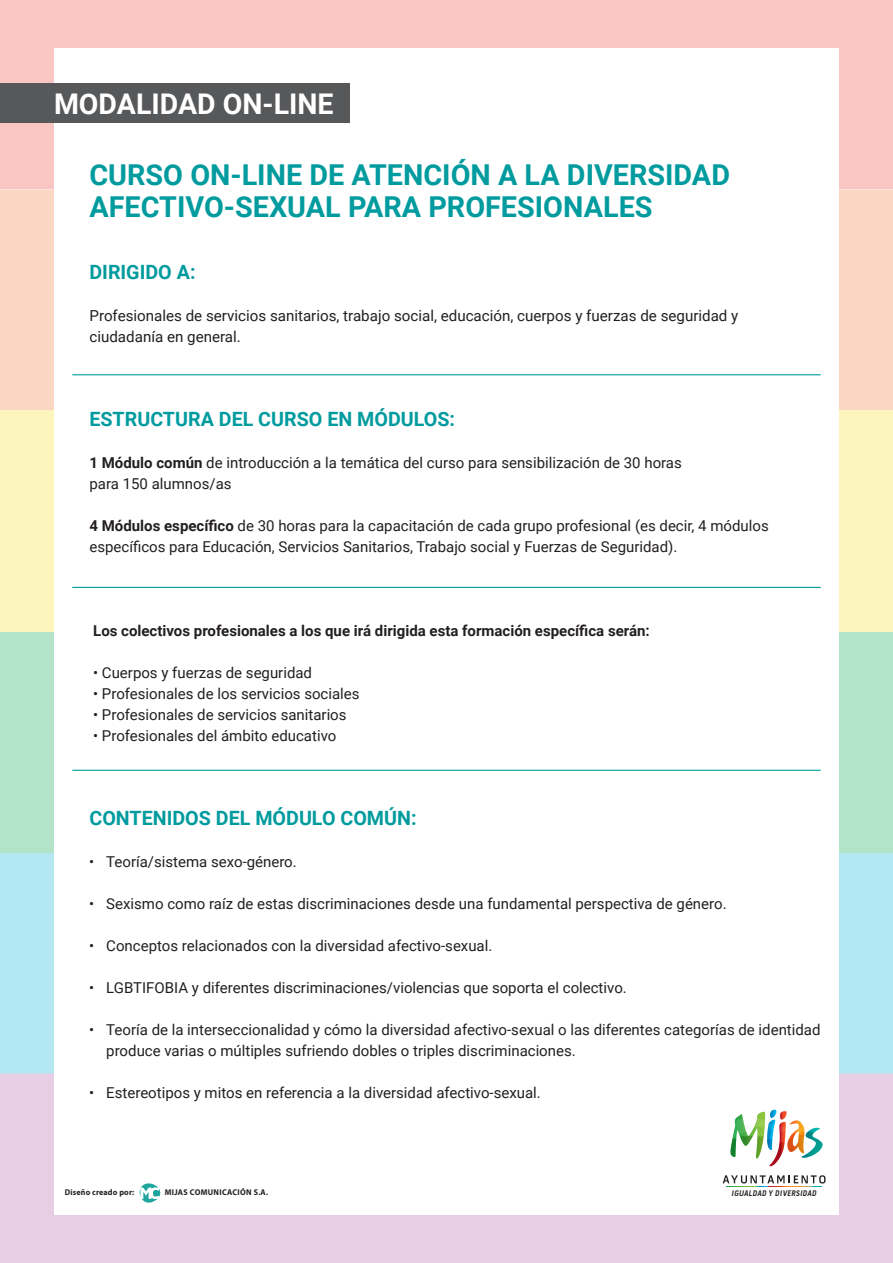
<style>
.page{position:relative;width:893px;height:1263px;background:#fff}
.page>*{position:absolute;margin:0;border:0;box-sizing:border-box;transform-origin:0 0}
.t1{font:700 28.8px/31.8px "Roboto";color:#009b9e}
.t2{font:700 28.5px "Roboto";color:#fff}
.t3{font:700 19.65px "Roboto";color:#009b9e}
.t4{font:15.15px/21px "Roboto";color:#231f20}
.t5{font:15px/21px "Roboto";color:#231f20}
.t6{font:700 15px "Roboto";color:#231f20}
.t7{font:700 8.4px "Myriad Pro";letter-spacing:.025em;color:#231f20;scale:.95 1}
.t8{font:8.25px "Pill Gothic 300 mg Bold Obq";letter-spacing:.03em;color:#231f20}
.s1{font-weight:700}
</style>
<div class="page">
<div style="left:0;top:852px;width:893px;height:221px;background:#b3e8f2"></div>
<div style="left:0;top:631px;width:893px;height:221px;background:#b3e4ca"></div>
<div style="left:0;top:1073px;width:893px;height:190px;background:#e8cee4"></div>
<div style="left:0;top:190px;width:893px;height:220px;background:#fbd7c3"></div>
<div style="left:0;top:410px;width:893px;height:221px;background:#fcf5bc"></div>
<div style="left:0;top:0;width:893px;height:190px;background:#f9c6c4"></div>
<div style="left:54px;top:48px;width:785px;height:1167px;background:#fff"></div>
<svg style="left:139px;top:1183px;width:21px;height:20px"></svg>
<div style="left:0;top:84px;width:349px;height:39px;background:#57585a"></div>
<hr style="left:72px;top:374px;width:749px;height:1px;background:#009b9e">
<hr style="left:72px;top:587px;width:749px;height:1px;background:#009b9e">
<hr style="left:72px;top:770px;width:749px;height:1px;background:#009b9e">
<img style="left:730px;top:1110px;width:92px;height:56px">
<svg style="left:726px;top:1186px;width:96px;height:1px"></svg>
<svg style="left:723px;top:1175px;width:102px;height:8px"></svg>
<p class="t2" style="left:54px;top:84px;width:281px">MODALIDAD ON-LINE</p>
<p class="t1" style="left:89px;top:158px;width:642px">CURSO ON-LINE DE ATENCIÓN A LA DIVERSIDAD<br>AFECTIVO-SEXUAL PARA PROFESIONALES</p>
<p class="t3" style="left:89px;top:258px;width:108px">DIRIGIDO A:</p>
<p class="t4" style="left:89px;top:305px;width:650px">Profesionales de servicios sanitarios, trabajo social, educación, cuerpos y fuerzas de seguridad y ciudadanía en general.</p>
<p class="t3" style="left:89px;top:405px;width:367px">ESTRUCTURA DEL CURSO EN MÓDULOS:</p>
<p class="t5" style="left:89px;top:452px;width:594px"><span class="s1">1 Módulo común</span> de introducción a la temática del curso para sensibilización de 30 horas</p>
<p class="t5" style="left:89px;top:473px;width:144px">para 150 alumnos/as</p>
<p class="t5" style="left:89px;top:515px;width:681px"><span class="s1">4 Módulos específico</span> de 30 horas para la capacitación de cada grupo profesional (es decir, 4 módulos específicos para Educación, Servicios Sanitarios, Trabajo social y Fuerzas de Seguridad).</p>
<p class="t6" style="left:93px;top:620px;width:558px">Los colectivos profesionales a los que irá dirigida esta formación específica serán:</p>
<p class="t5" style="left:93px;top:662px;width:220px">• Cuerpos y fuerzas de seguridad</p>
<p class="t5" style="left:93px;top:683px;width:268px">• Profesionales de los servicios sociales</p>
<p class="t5" style="left:93px;top:704px;width:255px">• Profesionales de servicios sanitarios</p>
<p class="t5" style="left:93px;top:725px;width:245px">• Profesionales del ámbito educativo</p>
<p class="t3" style="left:89px;top:804px;width:329px">CONTENIDOS DEL MÓDULO COMÚN:</p>
<p class="t5" style="left:89px;top:851px;width:209px">• Teoría/sistema sexo-género.</p>
<p class="t5" style="left:89px;top:893px;width:639px">• Sexismo como raíz de estas discriminaciones desde una fundamental perspectiva de género.</p>
<p class="t5" style="left:89px;top:935px;width:405px">• Conceptos relacionados con la diversidad afectivo-sexual.</p>
<p class="t5" style="left:89px;top:977px;width:539px">• LGBTIFOBIA y diferentes discriminaciones/violencias que soporta el colectivo.</p>
<p class="t5" style="left:106px;top:1019px;width:716px;text-indent:-17px">• Teoría de la interseccionalidad y cómo la diversidad afectivo-sexual o las diferentes categorías de identidad produce varias o múltiples sufriendo dobles o triples discriminaciones.</p>
<p class="t5" style="left:89px;top:1082px;width:453px">• Estereotipos y mitos en referencia a la diversidad afectivo-sexual.</p>
<p class="t7" style="left:65px;top:1188px;width:75px">Diseño creado por:</p>
<p class="t7" style="left:165px;top:1188px;width:110px">MIJAS COMUNICACIÓN S.A.</p>
<p class="t8" style="left:732px;top:1188px;width:86px">IGUALDAD Y DIVERSIDAD</p>
</div>
